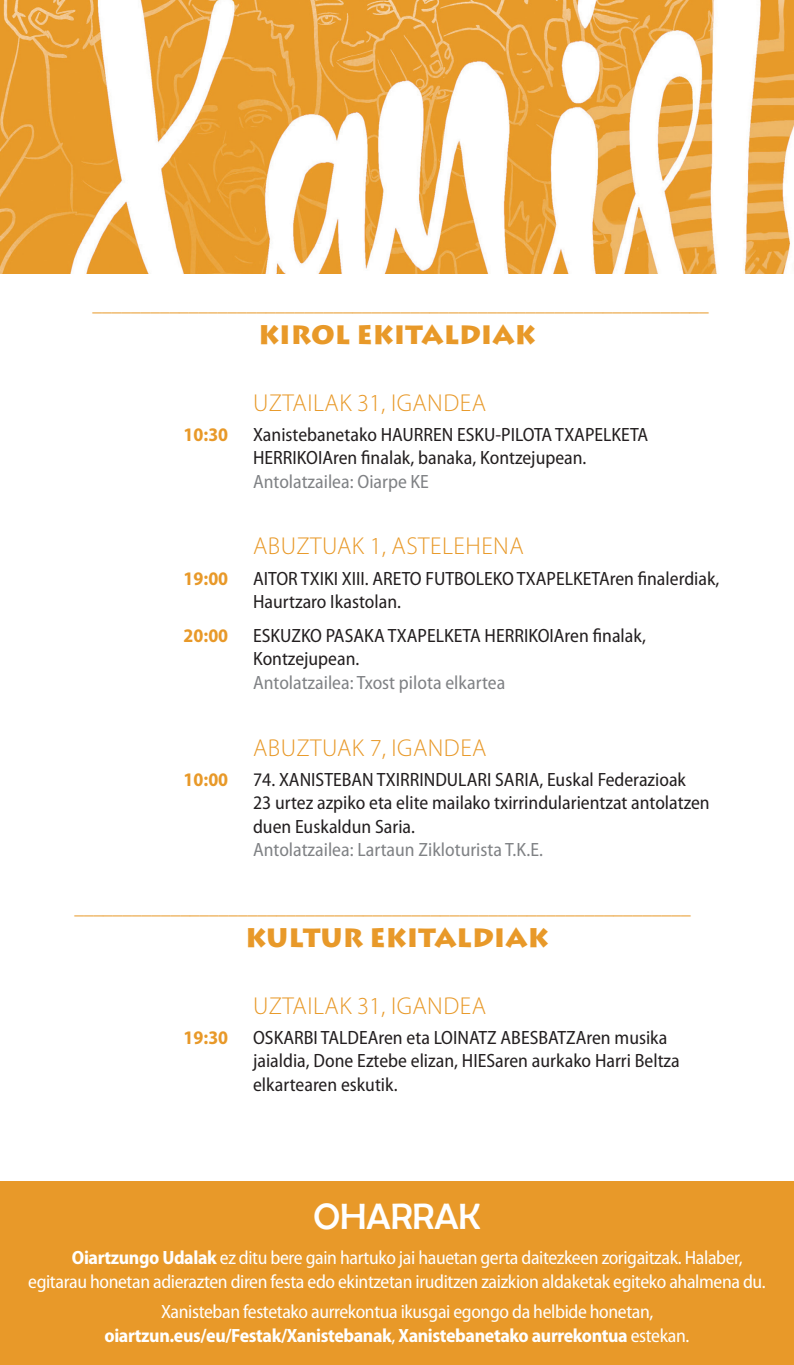
<style>
.page{position:relative;width:794px;height:1365px;background:#fff}
.page>*{position:absolute;margin:0;border:0;box-sizing:border-box;transform-origin:0 0}
.t1{font:36.75px "Berlin Sans FB";color:#fff}
.t2{font:900 26.25px "Lithos Pro";color:#e89929}
.t3{font:300 24.5px "Myriad Pro";letter-spacing:.02em;color:#e89929}
.t4{font:semi-condensed 19.25px/23.6px "Myriad Pro";color:#231f20}
.t5{font:semi-condensed 19.25px/24.5px "Myriad Pro";letter-spacing:-.02em;color:#fff}
.t6{font:700 semi-condensed 19.25px "Myriad Pro";color:#e89929}
.t7{font:semi-condensed 19.25px "Myriad Pro";color:#808285}
.s1{font-weight:700}
</style>
<div class="page">
<img style="left:0;top:0;width:794px;height:274px">
<div style="left:0;top:1181px;width:794px;height:183px;background:#e89929"></div>
<p class="t6" style="left:93px;top:292px;width:617px">________________________________________________________________</p>
<h2 class="t2" style="left:258px;top:318px;width:279px">KIROL EKITALDIAK</h2>
<p class="t3" style="left:253px;top:388px;width:234px">UZTAILAK 31, IGANDEA</p>
<p class="t6" style="left:184px;top:422px;width:46px">10:30</p>
<p class="t4" style="left:253px;top:422px;width:397px">Xanistebanetako HAURREN ESKU-PILOTA TXAPELKETA<br>HERRIKOIAren finalak, banaka, Kontzejupean.</p>
<p class="t7" style="left:253px;top:469px;width:177px">Antolatzailea: Oiarpe KE</p>
<p class="t3" style="left:253px;top:531px;width:272px">ABUZTUAK 1, ASTELEHENA</p>
<p class="t6" style="left:184px;top:565px;width:46px">19:00</p>
<p class="t4" style="left:253px;top:566px;width:468px">AITOR TXIKI XIII. ARETO FUTBOLEKO TXAPELKETAren finalerdiak,<br>Haurtzaro Ikastolan.</p>
<p class="t6" style="left:184px;top:623px;width:46px">20:00</p>
<p class="t4" style="left:253px;top:623px;width:394px">ESKUZKO PASAKA TXAPELKETA HERRIKOIAren finalak,<br>Kontzejupean.</p>
<p class="t7" style="left:253px;top:670px;width:254px">Antolatzailea: Txost pilota elkartea</p>
<p class="t3" style="left:253px;top:732px;width:235px">ABUZTUAK 7, IGANDEA</p>
<p class="t6" style="left:184px;top:766px;width:46px">10:00</p>
<p class="t4" style="left:253px;top:767px;width:458px">74. XANISTEBAN TXIRRINDULARI SARIA, Euskal Federazioak<br>23 urtez azpiko eta elite mailako txirrindularientzat antolatzen duen Euskaldun Saria.</p>
<p class="t7" style="left:253px;top:838px;width:291px">Antolatzailea: Lartaun Zikloturista T.K.E.</p>
<p class="t6" style="left:74px;top:894px;width:618px">________________________________________________________________</p>
<h2 class="t2" style="left:245px;top:921px;width:305px">KULTUR EKITALDIAK</h2>
<p class="t3" style="left:253px;top:990px;width:234px">UZTAILAK 31, IGANDEA</p>
<p class="t6" style="left:184px;top:1024px;width:46px">19:30</p>
<p class="t4" style="left:253px;top:1025px;width:428px">OSKARBI TALDEAren eta LOINATZ ABESBATZAren musika jaialdia, Done Eztebe elizan, HIESaren aurkako Harri Beltza elkartearen eskutik.</p>
<h1 class="t1" style="left:313px;top:1196px;width:77px">OHARRAK</h1>
<p class="t5" style="left:28px;top:1244px;width:739px;text-indent:44px"><span class="s1">Oiartzungo Udalak</span> ez ditu bere gain hartuko jai hauetan gerta daitezkeen zorigaitzak. Halaber, egitarau honetan adierazten diren festa edo ekintzetan iruditzen zaizkion aldaketak egiteko ahalmena du.</p>
<p class="t5" style="left:104px;top:1298px;width:586px;text-indent:57px">Xanisteban festetako aurrekontua ikusgai egongo da helbide honetan, <span class="s1">oiartzun.eus/eu/Festak/Xanistebanak</span>, <span class="s1">Xanistebanetako aurrekontua</span> estekan.</p>
</div>
